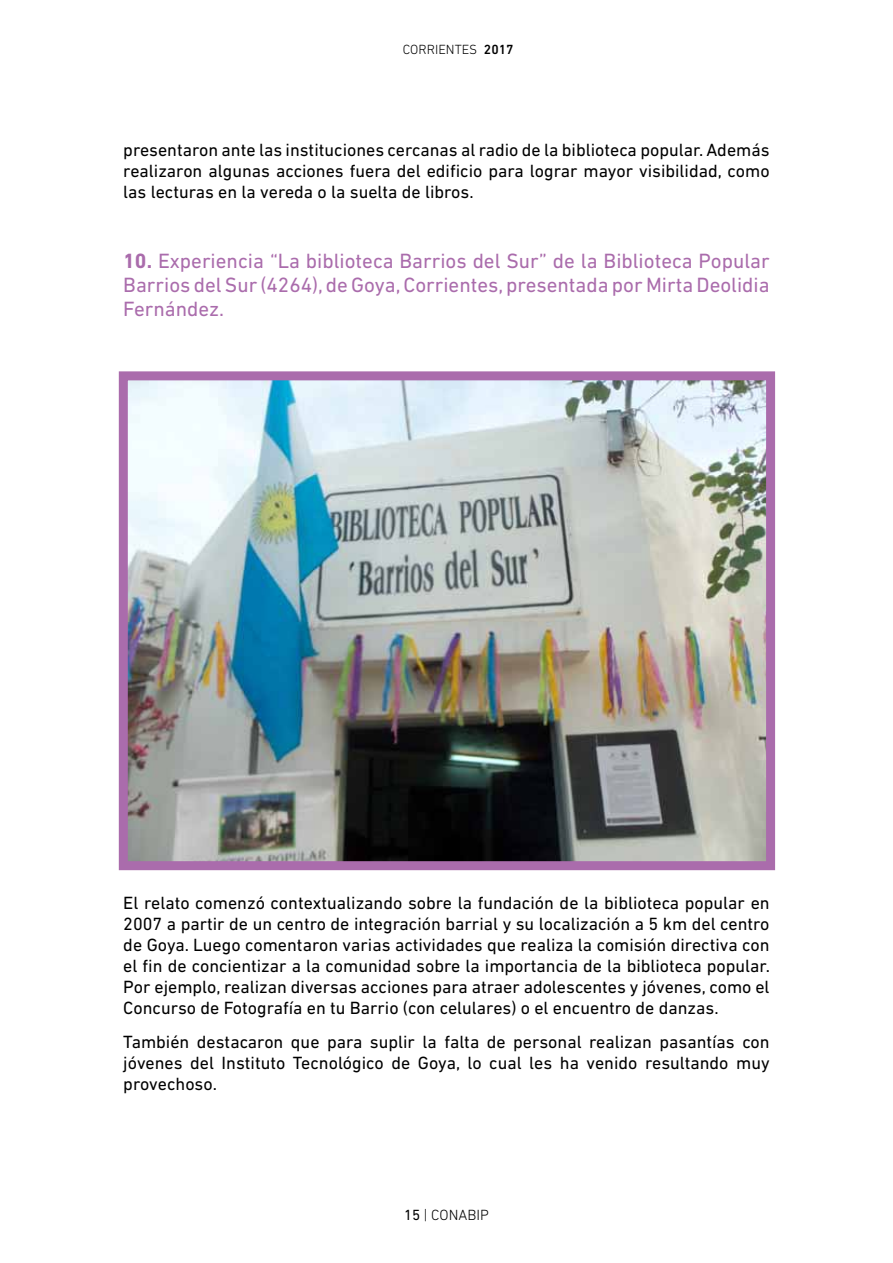
<style>
.page{position:relative;width:893px;height:1263px;background:#fff}
.page>*{position:absolute;margin:0;border:0;box-sizing:border-box;transform-origin:0 0}
.t1{font:21px/24px "DIN Next LT Pro";color:#aa6cac;text-align:justify}
.t2{font:18px/21px "DIN Next LT Pro";color:#000;text-align:justify}
.t3{font:300 15px "DIN Next LT Pro";color:#000}
.t4{font:300 13.5px "DIN Next LT Pro";color:#000}
.s1{font-weight:500}
.s2{font-weight:700}
.s3{font-weight:400}
</style>
<div class="page">
<img style="left:129px;top:381px;width:636px;height:479px">
<div style="left:119px;top:371px;width:656px;height:499px;border:9px solid #aa6cac"></div>
<p class="t4" style="left:403px;top:41px;width:112px">CORRIENTES <span class="s1">2017</span></p>
<p class="t2" style="left:123px;top:139px;width:648px">presentaron ante las instituciones cercanas al radio de la biblioteca popular. Además realizaron algunas acciones fuera del edificio para lograr mayor visibilidad, como las lecturas en la vereda o la suelta de libros.</p>
<p class="t1" style="left:123px;top:249px;width:648px"><span class="s2">10.</span> Experiencia “La biblioteca Barrios del Sur” de la Biblioteca Popular Barrios del Sur (4264), de Goya, Corrientes, presentada por Mirta Deolidia Fernández.</p>
<p class="t2" style="left:123px;top:892px;width:648px">El relato comenzó contextualizando sobre la fundación de la biblioteca popular en 2007 a partir de un centro de integración barrial y su localización a 5 km del centro de Goya. Luego comentaron varias actividades que realiza la comisión directiva con el fin de concientizar a la comunidad sobre la importancia de la biblioteca popular.<br>Por ejemplo, realizan diversas acciones para atraer adolescentes y jóvenes, como el Concurso de Fotografía en tu Barrio (con celulares) o el encuentro de danzas.</p>
<p class="t2" style="left:123px;top:1031px;width:648px">También destacaron que para suplir la falta de personal realizan pasantías con jóvenes del Instituto Tecnológico de Goya, lo cual les ha venido resultando muy provechoso.</p>
<p class="t3" style="left:404px;top:1206px;width:86px"><span class="s3">15</span> | CONABIP</p>
</div>
